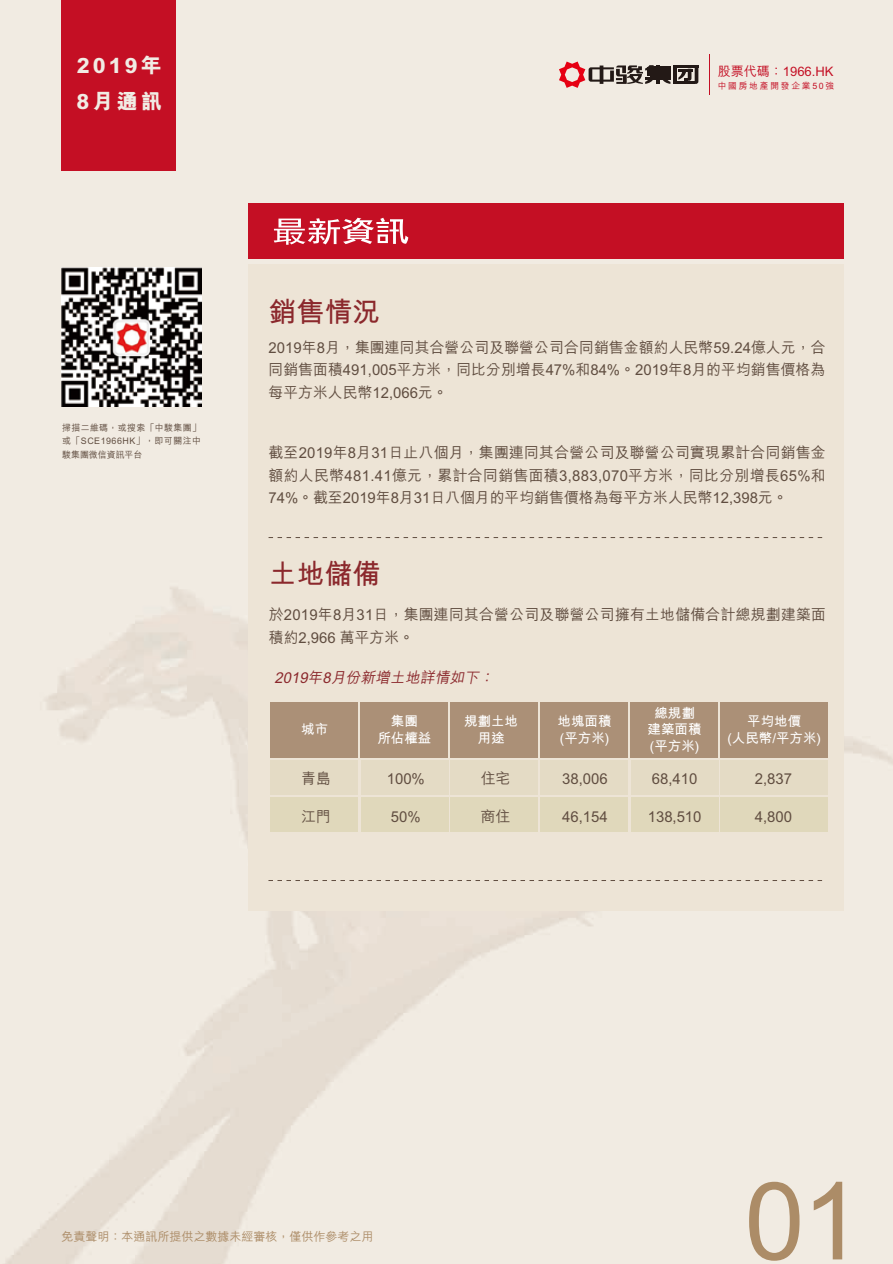
<style>
.page{position:relative;width:893px;height:1264px;background:#fff}
.page>*{position:absolute;margin:0;border:0;box-sizing:border-box;transform-origin:0 0}
.t1{font:108px "Arial";color:#ac8c67}
.t2{font:700 27.9px "M Hei HK";color:#8b282c}
.t3{font:800 21px/36px "M Hei HK";letter-spacing:.15em;color:#f1ece4}
.t4{font:500 15px/22.5px "M Hei HK";color:#604d40;text-align:justify}
.t5{font:italic 500 15px "M Hei HK";color:#8b282c}
.t6{font:700 13.5px/16.2px "M Hei HK";color:#fff;text-align:center}
.t7{font:500 13.05px "M Hei HK";color:#c40f24}
.t8{font:500 12px "M Hei HK";color:#ac8c67}
.t9{font:500 9px/13.5px "M Hei HK";letter-spacing:.04em;color:#604d40;text-align:justify}
.t10{font:500 8.7px "M Hei HK";letter-spacing:.2em;color:#c40f24}
</style>
<div class="page">
<img style="left:0;top:0;width:893px;height:1263px">
<div style="left:62px;top:0;width:114px;height:170px;background:#c40f24"></div>
<div style="left:248px;top:264px;width:595px;height:646px;background:#ede4d6"></div>
<img style="left:62px;top:267px;width:139px;height:139px">
<hr style="left:709px;top:55px;width:1px;height:40px;background:#c40f24">
<svg style="left:269px;top:537px;width:554px;height:1px"></svg>
<svg style="left:268px;top:880px;width:555px;height:1px"></svg>
<hr style="left:673px;top:65px;width:25px;height:2px;background:#231916">
<hr style="left:673px;top:82px;width:22px;height:2px;background:#231916">
<hr style="left:673px;top:69px;width:4px;height:15px;background:#231916">
<svg style="left:678px;top:67px;width:20px;height:17px"></svg>
<hr style="left:650px;top:66px;width:20px;height:2px;background:#231916">
<hr style="left:650px;top:69px;width:20px;height:2px;background:#231916">
<hr style="left:650px;top:71px;width:20px;height:2px;background:#231916">
<hr style="left:650px;top:74px;width:20px;height:2px;background:#231916">
<hr style="left:645px;top:77px;width:25px;height:2px;background:#231916">
<hr style="left:656px;top:65px;width:4px;height:19px;background:#231916">
<svg style="left:559px;top:62px;width:95px;height:26px;background:#b89490"></svg>
<svg style="left:662px;top:79px;width:8px;height:5px"></svg>
<div style="left:248px;top:203px;width:595px;height:56px;background:#c40f24"></div>
<svg style="left:274px;top:218px;width:134px;height:27px"></svg>
<div style="left:271px;top:702px;width:87px;height:55px;background:#ab9077"></div>
<div style="left:361px;top:702px;width:87px;height:55px;background:#ab9077"></div>
<div style="left:451px;top:702px;width:87px;height:55px;background:#ab9077"></div>
<div style="left:541px;top:702px;width:87px;height:55px;background:#ab9077"></div>
<div style="left:631px;top:702px;width:87px;height:55px;background:#ab9077"></div>
<div style="left:721px;top:702px;width:107px;height:55px;background:#ab9077"></div>
<div style="left:631px;top:760px;width:87px;height:34px;background:#e4dbc5"></div>
<div style="left:631px;top:797px;width:87px;height:34px;background:#e0d8bb"></div>
<div style="left:541px;top:760px;width:87px;height:34px;background:#e4dbc5"></div>
<div style="left:541px;top:797px;width:87px;height:34px;background:#e0d8bb"></div>
<div style="left:451px;top:760px;width:87px;height:34px;background:#e4dbc5"></div>
<div style="left:451px;top:797px;width:87px;height:34px;background:#e0d8bb"></div>
<div style="left:361px;top:760px;width:87px;height:34px;background:#e4dbc5"></div>
<div style="left:361px;top:797px;width:87px;height:34px;background:#e0d8bb"></div>
<div style="left:271px;top:760px;width:87px;height:34px;background:#e4dbc5"></div>
<div style="left:271px;top:797px;width:87px;height:34px;background:#e0d8bb"></div>
<div style="left:721px;top:760px;width:107px;height:34px;background:#e4dbc5"></div>
<div style="left:721px;top:797px;width:107px;height:34px;background:#e0d8bb"></div>
<h3 class="t3" style="left:77px;top:47px;width:87px">2019年<br>8月通訊</h3>
<p class="t7" style="left:718px;top:62px;width:117px">股票代碼：1966.HK</p>
<p class="t10" style="left:718px;top:79px;width:118px">中國房地產開發企業50強</p>
<p class="t9" style="left:62px;top:420px;width:140px">掃描二維碼，或搜索「中駿集團」或「SCE1966HK」，即可關注中駿集團微信資訊平台</p>
<h2 class="t2" style="left:269px;top:291px;width:113px">銷售情況</h2>
<p class="t4" style="left:269px;top:335px;width:558px">2019年8月，集團連同其合營公司及聯營公司合同銷售金額約人民幣59.24億人元，合同銷售面積491,005平方米，同比分別增長47%和84%。2019年8月的平均銷售價格為每平方米人民幣12,066元。</p>
<p class="t4" style="left:269px;top:440px;width:559px">截至2019年8月31日止八個月，集團連同其合營公司及聯營公司實現累計合同銷售金額約人民幣481.41億元，累計合同銷售面積3,883,070平方米，同比分別增長65%和74%。截至2019年8月31日八個月的平均銷售價格為每平方米人民幣12,398元。</p>
<h2 class="t2" style="left:269px;top:553px;width:113px">土地儲備</h2>
<p class="t4" style="left:269px;top:602px;width:559px">於2019年8月31日，集團連同其合營公司及聯營公司擁有土地儲備合計總規劃建築面積約2,966 萬平方米。</p>
<p class="t5" style="left:275px;top:667px;width:224px">2019年8月份新增土地詳情如下：</p>
<p class="t6" style="left:301px;top:720px;width:28px">城市</p>
<p class="t6" style="left:377px;top:712px;width:55px">集團<br>所佔權益</p>
<p class="t6" style="left:464px;top:712px;width:55px">規劃土地用途</p>
<p class="t6" style="left:557px;top:712px;width:55px;text-align:left">地塊面積(平方米)</p>
<p class="t6" style="left:647px;top:704px;width:55px">總規劃建築面積(平方米)</p>
<p class="t6" style="left:727px;top:712px;width:95px">平均地價<br>(人民幣/平方米)</p>
<p class="t4" style="left:301px;top:766px;width:31px">青島</p>
<p class="t4" style="left:301px;top:804px;width:31px">江門</p>
<p class="t4" style="left:481px;top:766px;width:31px">住宅</p>
<p class="t4" style="left:481px;top:804px;width:31px">商住</p>
<p class="t4" style="left:387px;top:766px;width:39px">100%</p>
<p class="t4" style="left:391px;top:804px;width:31px">50%</p>
<p class="t4" style="left:562px;top:766px;width:47px">38,006</p>
<p class="t4" style="left:562px;top:804px;width:47px">46,154</p>
<p class="t4" style="left:652px;top:766px;width:47px">68,410</p>
<p class="t4" style="left:648px;top:804px;width:55px">138,510</p>
<p class="t4" style="left:755px;top:766px;width:39px">2,837</p>
<p class="t4" style="left:755px;top:804px;width:39px">4,800</p>
<p class="t8" style="left:62px;top:1227px;width:314px">免責聲明：本通訊所提供之數據未經審核，僅供作參考之用</p>
<h1 class="t1" style="left:744px;top:1150px;width:119px">01</h1>
</div>
